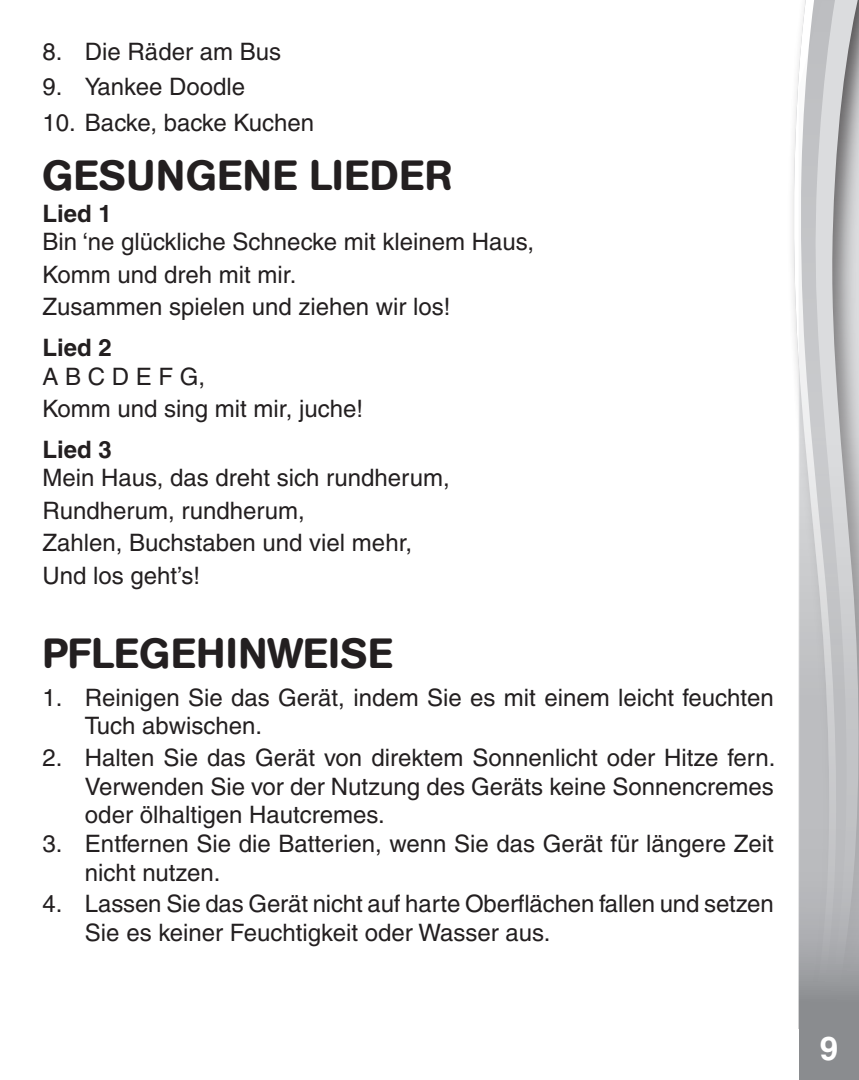
<style>
.page{position:relative;width:859px;height:1080px;background:#fff}
.page>*{position:absolute;margin:0;border:0;box-sizing:border-box;transform-origin:0 0}
.body_text_2{font:500 42px "AG Book Rounded";letter-spacing:.02em;color:#231f20}
.Headline{font:500 42px "AG Book Rounded";letter-spacing:.02em;color:#231f20}
.t1{font:700 33px "Helvetica";color:#fff}
.body_text1{font:500 24px/28.8px "Helvetica";color:#231f20}
.body_text_2-2{font:500 24px "Helvetica";color:#231f20}
.body_text_2-3{font:700 24px "Helvetica";color:#231f20}
.body_text_2-4{font:500 24px "Helvetica";letter-spacing:.28em;color:#231f20}
</style>
<div class="page">
<svg style="left:793px;top:59px;width:6px;height:970px"></svg>
<svg style="left:799px;top:0;width:60px;height:1080px;background:#bebfc1"></svg>
<p class="body_text1" style="left:42px;top:37px;width:240px">8. Die Räder am Bus</p>
<p class="body_text1" style="left:42px;top:72px;width:204px">9. Yankee Doodle</p>
<p class="body_text1" style="left:42px;top:108px;width:273px">10. Backe, backe Kuchen</p>
<p class="body_text_2" style="left:42px;top:150px;width:411px">GESUNGENE LIEDER</p>
<p class="body_text_2-3" style="left:42px;top:199px;width:71px">Lied 1</p>
<p class="body_text_2-2" style="left:42px;top:228px;width:493px">Bin ‘ne glückliche Schnecke mit kleinem Haus,</p>
<p class="body_text_2-2" style="left:42px;top:261px;width:255px">Komm und dreh mit mir.</p>
<p class="body_text_2-2" style="left:42px;top:293px;width:410px">Zusammen spielen und ziehen wir los!</p>
<p class="body_text_2-3" style="left:42px;top:333px;width:71px">Lied 2</p>
<p class="body_text_2-4" style="left:42px;top:362px;width:164px">ABCDEFG,</p>
<p class="body_text_2-2" style="left:42px;top:395px;width:322px">Komm und sing mit mir, juche!</p>
<p class="body_text_2-3" style="left:42px;top:435px;width:71px">Lied 3</p>
<p class="body_text_2-2" style="left:42px;top:464px;width:409px">Mein Haus, das dreht sich rundherum,</p>
<p class="body_text_2-2" style="left:42px;top:497px;width:264px">Rundherum, rundherum,</p>
<p class="body_text_2-2" style="left:42px;top:529px;width:371px">Zahlen, Buchstaben und viel mehr,</p>
<p class="body_text_2-2" style="left:42px;top:562px;width:159px">Und los geht’s!</p>
<p class="Headline" style="left:42px;top:629px;width:352px">PFLEGEHINWEISE</p>
<p class="body_text1" style="left:85px;top:683px;width:690px;text-indent:-43px">1. Reinigen Sie das Gerät, indem Sie es mit einem leicht feuchten<br>Tuch abwischen.</p>
<p class="body_text1" style="left:85px;top:743px;width:692px;text-align:justify;text-indent:-43px">2. Halten Sie das Gerät von direktem Sonnenlicht oder Hitze fern.<br>Verwenden Sie vor der Nutzung des Geräts keine Sonnencremes oder ölhaltigen Hautcremes.</p>
<p class="body_text1" style="left:85px;top:829px;width:690px;text-indent:-43px">3. Entfernen Sie die Batterien, wenn Sie das Gerät für längere Zeit nicht nutzen.</p>
<p class="body_text1" style="left:85px;top:889px;width:690px;text-indent:-43px">4. Lassen Sie das Gerät nicht auf harte Oberflächen fallen und setzen<br>Sie es keiner Feuchtigkeit oder Wasser aus.</p>
<h2 class="t1" style="left:820px;top:1025px;width:24px">9 <sup>9</sup>9</h2>
</div>
